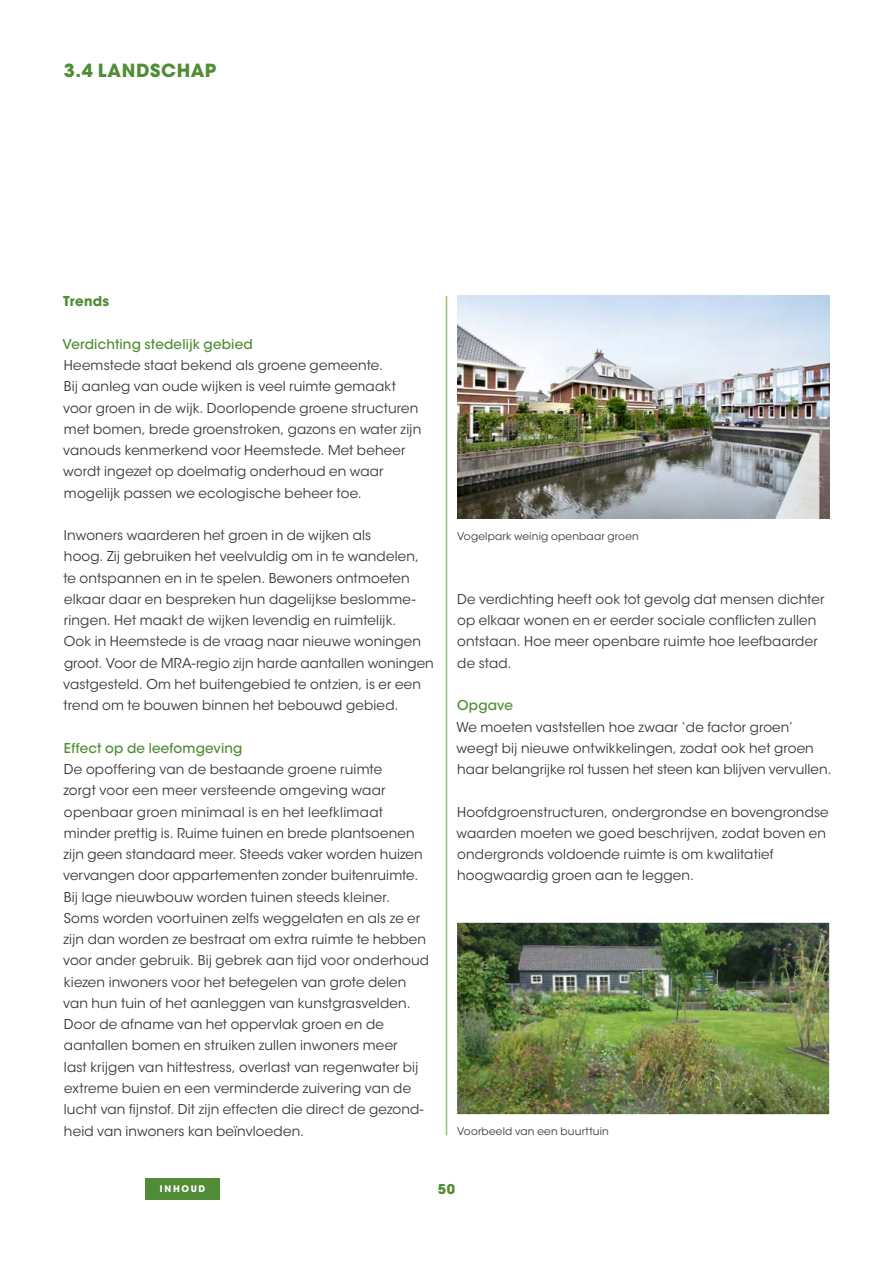
<style>
.page{position:relative;width:893px;height:1263px;background:#fff}
.page>*{position:absolute;margin:0;border:0;box-sizing:border-box;transform-origin:0 0}
.t1{font:700 18px "ITC Avant Garde Std";letter-spacing:.035em;color:#508d36}
.t2{font:13.5px/21.3px "ITC Avant Garde Std";letter-spacing:.01em;color:#393939}
.t3{font:500 13.5px "ITC Avant Garde Std";letter-spacing:.01em;color:#508d36}
.t4{font:700 13.5px "ITC Avant Garde Std";letter-spacing:.015em;color:#508d36}
.t5{font:10.5px "ITC Avant Garde Std";letter-spacing:.02em;color:#393939}
.t6{font:700 9px "ITC Avant Garde Std";letter-spacing:.18em;color:#fff}
</style>
<div class="page">
<div style="left:145px;top:1178px;width:75px;height:21px;background:#508d36"></div>
<img style="left:457px;top:296px;width:372px;height:223px">
<hr style="left:446px;top:296px;width:1px;height:839px;background:#94c077">
<img style="left:457px;top:923px;width:372px;height:191px">
<h1 class="t1" style="left:64px;top:59px;width:154px">3.4 LANDSCHAP</h1>
<p class="t4" style="left:63px;top:292px;width:48px">Trends</p>
<p class="t3" style="left:63px;top:335px;width:192px">Verdichting stedelijk gebied</p>
<p class="t2" style="left:63px;top:355px;width:360px">Heemstede staat bekend als groene gemeente.<br>Bij aanleg van oude wijken is veel ruimte gemaakt voor groen in de wijk. Doorlopende groene structuren met bomen, brede groenstroken, gazons en water zijn vanouds kenmerkend voor Heemstede. Met beheer wordt ingezet op doelmatig onderhoud en waar mogelijk passen we ecologische beheer toe.</p>
<p class="t2" style="left:63px;top:525px;width:372px">Inwoners waarderen het groen in de wijken als<br>hoog. Zij gebruiken het veelvuldig om in te wandelen, te ontspannen en in te spelen. Bewoners ontmoeten elkaar daar en bespreken hun dagelijkse beslomme&shy;ringen. Het maakt de wijken levendig en ruimtelijk.<br>Ook in Heemstede is de vraag naar nieuwe woningen groot. Voor de MRA-regio zijn harde aantallen woningen vastgesteld. Om het buitengebied te ontzien, is er een trend om te bouwen binnen het bebouwd gebied.</p>
<p class="t3" style="left:64px;top:739px;width:180px">Effect op de leefomgeving</p>
<p class="t2" style="left:63px;top:759px;width:367px">De opoffering van de bestaande groene ruimte<br>zorgt voor een meer versteende omgeving waar openbaar groen minimaal is en het leefklimaat minder prettig is. Ruime tuinen en brede plantsoenen zijn geen standaard meer. Steeds vaker worden huizen vervangen door appartementen zonder buitenruimte.<br>Bij lage nieuwbouw worden tuinen steeds kleiner.<br>Soms worden voortuinen zelfs weggelaten en als ze er zijn dan worden ze bestraat om extra ruimte te hebben voor ander gebruik. Bij gebrek aan tijd voor onderhoud kiezen inwoners voor het betegelen van grote delen van hun tuin of het aanleggen van kunstgrasvelden.<br>Door de afname van het oppervlak groen en de aantallen bomen en struiken zullen inwoners meer<br>last krijgen van hittestress, overlast van regenwater bij extreme buien en een verminderde zuivering van de lucht van fijnstof. Dit zijn effecten die direct de gezond&shy;heid van inwoners kan beïnvloeden.</p>
<p class="t5" style="left:457px;top:530px;width:183px">Vogelpark weinig openbaar groen</p>
<p class="t2" style="left:457px;top:589px;width:369px">De verdichting heeft ook tot gevolg dat mensen dichter op elkaar wonen en er eerder sociale conflicten zullen ontstaan. Hoe meer openbare ruimte hoe leefbaarder de stad.</p>
<p class="t3" style="left:457px;top:697px;width:57px">Opgave</p>
<p class="t2" style="left:456px;top:716px;width:376px">We moeten vaststellen hoe zwaar ‘de factor groen’ weegt bij nieuwe ontwikkelingen, zodat ook het groen haar belangrijke rol tussen het steen kan blijven vervullen.</p>
<p class="t2" style="left:457px;top:801px;width:374px">Hoofdgroenstructuren, ondergrondse en bovengrondse waarden moeten we goed beschrijven, zodat boven en ondergronds voldoende ruimte is om kwalitatief hoogwaardig groen aan te leggen.</p>
<p class="t5" style="left:457px;top:1125px;width:153px">Voorbeeld van een buurttuin</p>
<p class="t6" style="left:160px;top:1183px;width:47px">INHOUD</p>
<p class="t4" style="left:438px;top:1180px;width:19px">50</p>
</div>
